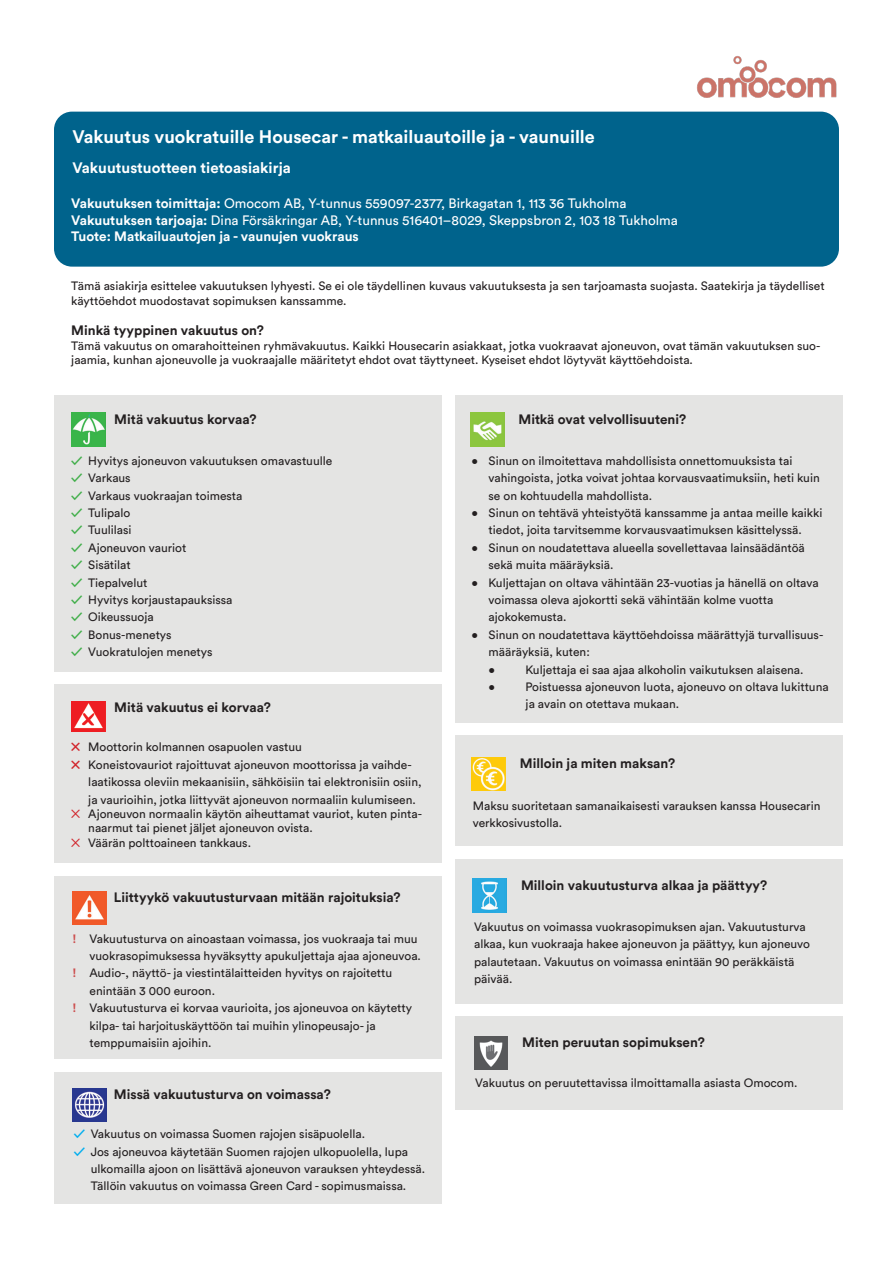
<style>
.page{position:relative;width:893px;height:1263px;background:#fff}
.page>*{position:absolute;margin:0;border:0;box-sizing:border-box;transform-origin:0 0}
.t1{font:700 18px "Circular Std";color:#fff}
.t2{font:700 15px "Circular Std";color:#fff}
.t3{font:700 13.5px "Circular Std";color:#231f20}
.t4{font:13.5px "Circular Std";color:#fff}
.t5{font:700 13.5px "Circular Std";color:#fff}
.t6{font:12px/17.4px "Circular Std";color:#231f20}
.s1{font-weight:700}
.s2{font-weight:700;color:#40ae49}
.s3{font-weight:700;color:#d1232a}
.s4{color:#d1232a}
.s5{font-weight:700;color:#cc4d4d}
.s6{font-weight:700;color:#00aeef}
</style>
<div class="page">
<div style="left:455px;top:1016px;width:387px;height:94px;background:#e4e4e3"></div>
<div style="left:455px;top:859px;width:387px;height:144px;background:#e4e4e3"></div>
<div style="left:455px;top:736px;width:387px;height:110px;background:#e4e4e3"></div>
<div style="left:54px;top:1071px;width:387px;height:132px;background:#e4e4e3"></div>
<div style="left:54px;top:876px;width:387px;height:183px;background:#e4e4e3"></div>
<div style="left:54px;top:685px;width:387px;height:178px;background:#e4e4e3"></div>
<div style="left:54px;top:395px;width:387px;height:277px;background:#e4e4e3"></div>
<div style="left:54px;top:112px;width:785px;height:155px;background:#00638c;border-radius:18px"></div>
<div style="left:455px;top:395px;width:387px;height:328px;background:#e4e4e3"></div>
<img style="left:71px;top:413px;width:34px;height:33px">
<img style="left:71px;top:701px;width:34px;height:31px">
<img style="left:73px;top:891px;width:33px;height:34px">
<img style="left:73px;top:1088px;width:33px;height:33px">
<img style="left:470px;top:413px;width:34px;height:33px">
<img style="left:472px;top:757px;width:33px;height:34px">
<img style="left:473px;top:879px;width:34px;height:33px">
<img style="left:474px;top:1036px;width:34px;height:34px">
<img style="left:697px;top:56px;width:140px;height:42px">
<p class="t1" style="left:73px;top:125px;width:524px">Vakuutus vuokratuille Housecar - matkailuautoille ja - vaunuille</p>
<p class="t2" style="left:73px;top:158px;width:220px">Vakuutustuotteen tietoasiakirja</p>
<p class="t4" style="left:71px;top:195px;width:557px"><span class="s1">Vakuutuksen toimittaja:</span> Omocom AB, Y-tunnus 559097-2377, Birkagatan 1, 113 36 Tukholma</p>
<p class="t4" style="left:71px;top:212px;width:608px"><span class="s1">Vakuutuksen tarjoaja:</span> Dina Försäkringar AB, Y-tunnus 516401–8029, Skeppsbron 2, 103 18 Tukholma</p>
<p class="t5" style="left:71px;top:227px;width:289px">Tuote: Matkailuautojen ja - vaunujen vuokraus</p>
<p class="t6" style="left:71px;top:279px;width:755px;line-height:14.4px">Tämä asiakirja esittelee vakuutuksen lyhyesti. Se ei ole täydellinen kuvaus vakuutuksesta ja sen tarjoamasta suojasta. Saatekirja ja täydelliset käyttöehdot muodostavat sopimuksen kanssamme.</p>
<p class="t3" style="left:71px;top:322px;width:194px">Minkä tyyppinen vakuutus on?</p>
<p class="t6" style="left:71px;top:338px;width:751px;line-height:14.4px">Tämä vakuutus on omarahoitteinen ryhmävakuutus. Kaikki Housecarin asiakkaat, jotka vuokraavat ajoneuvon, ovat tämän vakuutuksen suo&shy;jaamia, kunhan ajoneuvolle ja vuokraajalle määritetyt ehdot ovat täyttyneet. Kyseiset ehdot löytyvät käyttöehdoista.</p>
<p class="t3" style="left:114px;top:410px;width:144px">Mitä vakuutus korvaa?</p>
<p class="t6" style="left:71px;top:452px;width:263px"><span class="s2">✓</span> Hyvitys ajoneuvon vakuutuksen omavastuulle</p>
<p class="t6" style="left:71px;top:469px;width:61px"><span class="s2">✓</span> Varkaus</p>
<p class="t6" style="left:71px;top:486px;width:173px"><span class="s2">✓</span> Varkaus vuokraajan toimesta</p>
<p class="t6" style="left:71px;top:504px;width:61px"><span class="s2">✓</span> Tulipalo</p>
<p class="t6" style="left:71px;top:521px;width:62px"><span class="s2">✓</span> Tuulilasi</p>
<p class="t6" style="left:71px;top:539px;width:117px"><span class="s2">✓</span> Ajoneuvon vauriot</p>
<p class="t6" style="left:71px;top:556px;width:61px"><span class="s2">✓</span> Sisätilat</p>
<p class="t6" style="left:71px;top:573px;width:78px"><span class="s2">✓</span> Tiepalvelut</p>
<p class="t6" style="left:71px;top:591px;width:163px"><span class="s2">✓</span> Hyvitys korjaustapauksissa</p>
<p class="t6" style="left:71px;top:608px;width:84px"><span class="s2">✓</span> Oikeussuoja</p>
<p class="t6" style="left:71px;top:626px;width:102px"><span class="s2">✓</span> Bonus-menetys</p>
<p class="t6" style="left:71px;top:643px;width:143px"><span class="s2">✓</span> Vuokratulojen menetys</p>
<p class="t3" style="left:114px;top:699px;width:158px">Mitä vakuutus ei korvaa?</p>
<p class="t6" style="left:71px;top:738px;width:232px"><span class="s3">✕</span> Moottorin kolmannen osapuolen vastuu</p>
<p class="t6" style="left:88px;top:756px;width:335px;text-indent:-17px"><span class="s3">✕</span> Koneistovauriot rajoittuvat ajoneuvon moottorissa ja vaihde&shy;laatikossa oleviin mekaanisiin, sähköisiin tai elektronisiin osiin, ja vaurioihin, jotka liittyvät ajoneuvon normaaliin kulumiseen.</p>
<p class="t6" style="left:88px;top:806px;width:335px;line-height:14.4px;text-indent:-17px"><span class="s4">✕</span> Ajoneuvon normaalin käytön aiheuttamat vauriot, kuten pinta&shy;naarmut tai pienet jäljet ajoneuvon ovista.</p>
<p class="t6" style="left:71px;top:834px;width:181px"><span class="s4">✕</span> Väärän polttoaineen tankkaus.</p>
<p class="t3" style="left:114px;top:889px;width:288px">Liittyykö vakuutusturvaan mitään rajoituksia?</p>
<p class="t6" style="left:73px;top:929px;width:350px;text-align:right"><span class="s5">!</span> Vakuutusturva on ainoastaan voimassa, jos vuokraaja tai muu vuokrasopimuksessa hyväksytty apukuljettaja ajaa ajoneuvoa.</p>
<p class="t6" style="left:90px;top:964px;width:304px;text-indent:-17px"><span class="s5">!</span> Audio-, näyttö- ja viestintälaitteiden hyvitys on rajoitettu enintään 3 000 euroon.</p>
<p class="t6" style="left:90px;top:999px;width:324px;text-indent:-17px"><span class="s5">!</span> Vakuutusturva ei korvaa vaurioita, jos ajoneuvoa on käytetty kilpa- tai harjoituskäyttöön tai muihin ylinopeusajo- ja temppumaisiin ajoihin.</p>
<p class="t3" style="left:114px;top:1085px;width:218px">Missä vakuutusturva on voimassa?</p>
<p class="t6" style="left:74px;top:1125px;width:293px"><span class="s6">✓</span> Vakuutus on voimassa Suomen rajojen sisäpuolella.</p>
<p class="t6" style="left:91px;top:1142px;width:336px;text-indent:-17px"><span class="s6">✓</span> Jos ajoneuvoa käytetään Suomen rajojen ulkopuolella, lupa ulkomailla ajoon on lisättävä ajoneuvon varauksen yhteydessä.<br>Tällöin vakuutus on voimassa Green Card - sopimusmaissa.</p>
<p class="t3" style="left:519px;top:410px;width:169px">Mitkä ovat velvollisuuteni?</p>
<p class="t6" style="left:489px;top:452px;width:333px;text-indent:-17px">• Sinun on ilmoitettava mahdollisista onnettomuuksista tai vahingoista, jotka voivat johtaa korvausvaatimuksiin, heti kuin se on kohtuudella mahdollista.</p>
<p class="t6" style="left:472px;top:504px;width:352px;text-align:center">• Sinun on tehtävä yhteistyötä kanssamme ja antaa meille kaikki tiedot, joita tarvitsemme korvausvaatimuksen käsittelyssä.</p>
<p class="t6" style="left:489px;top:539px;width:318px;text-indent:-17px">• Sinun on noudatettava alueella sovellettavaa lainsäädäntöä sekä muita määräyksiä.</p>
<p class="t6" style="left:489px;top:573px;width:332px;text-indent:-17px">• Kuljettajan on oltava vähintään 23-vuotias ja hänellä on oltava voimassa oleva ajokortti sekä vähintään kolme vuotta ajokokemusta.</p>
<p class="t6" style="left:489px;top:626px;width:336px;text-indent:-17px">• Sinun on noudatettava käyttöehdoissa määrättyjä turvallisuus&shy;määräyksiä, kuten:</p>
<p class="t6" style="left:489px;top:660px;width:8px">•</p>
<p class="t6" style="left:526px;top:660px;width:279px">Kuljettaja ei saa ajaa alkoholin vaikutuksen alaisena.</p>
<p class="t6" style="left:489px;top:678px;width:8px">•</p>
<p class="t6" style="left:526px;top:678px;width:305px">Poistuessa ajoneuvon luota, ajoneuvo on oltava lukittuna ja avain on otettava mukaan.</p>
<p class="t3" style="left:520px;top:755px;width:157px">Milloin ja miten maksan?</p>
<p class="t6" style="left:473px;top:796px;width:349px">Maksu suoritetaan samanaikaisesti varauksen kanssa Housecarin verkkosivustolla.</p>
<p class="t3" style="left:521px;top:876px;width:248px">Milloin vakuutusturva alkaa ja päättyy?</p>
<p class="t6" style="left:474px;top:918px;width:337px">Vakuutus on voimassa vuokrasopimuksen ajan. Vakuutusturva alkaa, kun vuokraaja hakee ajoneuvon ja päättyy, kun ajoneuvo palautetaan. Vakuutus on voimassa enintään 90 peräkkäistä päivää.</p>
<p class="t3" style="left:522px;top:1034px;width:184px">Miten peruutan sopimuksen?</p>
<p class="t6" style="left:475px;top:1073px;width:324px">Vakuutus on peruutettavissa ilmoittamalla asiasta Omocom.</p>
</div>
